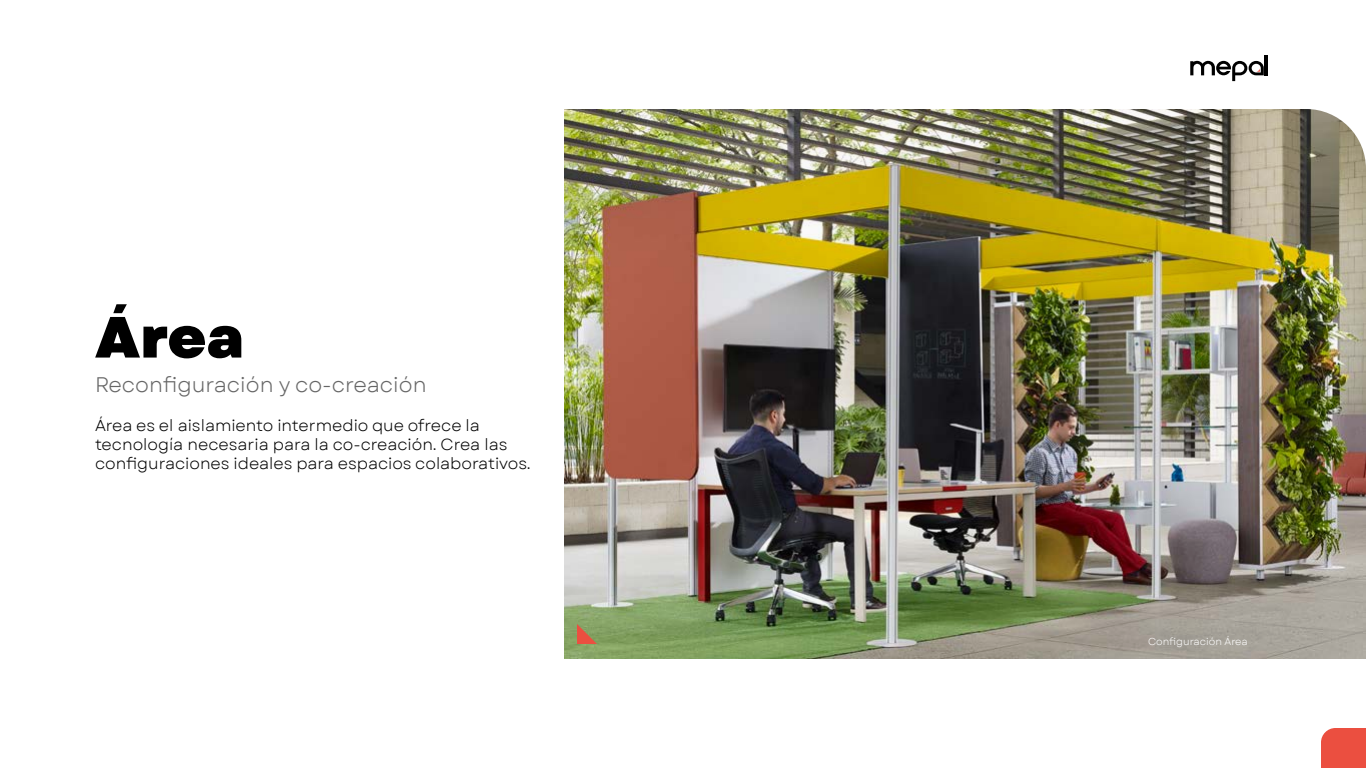
<style>
.page{position:relative;width:1366px;height:768px;background:#fff}
.page>*{position:absolute;margin:0;border:0;box-sizing:border-box;transform-origin:0 0}
.t1{font:800 58px "Garet";color:#000}
.t2{font:21px "Garet";color:#666}
.t3{font:16px/19.2px "Garet";color:#000}
.t4{font:10px "Garet";color:#fff}
</style>
<div class="page">
<div style="left:1321px;top:728px;width:45px;height:40px;background:#eb4f40"></div>
<hr style="left:1265px;top:55px;width:3px;height:20px;background:#000">
<svg style="left:1190px;top:61px;width:74px;height:20px"></svg>
<img style="left:564px;top:109px;width:802px;height:550px">
<svg style="left:577px;top:624px;width:20px;height:20px"></svg>
<h1 class="t1" style="left:95px;top:299px;width:151px">Área</h1>
<h2 class="t2" style="left:95px;top:372px;width:333px">Reconfiguración y co-creación</h2>
<p class="t3" style="left:95px;top:416px;width:437px">Área es el aislamiento intermedio que ofrece la tecnología necesaria para la co-creación. Crea las configuraciones ideales para espacios colaborativos.</p>
<p class="t4" style="left:1148px;top:635px;width:101px">Configuración Área</p>
</div>
